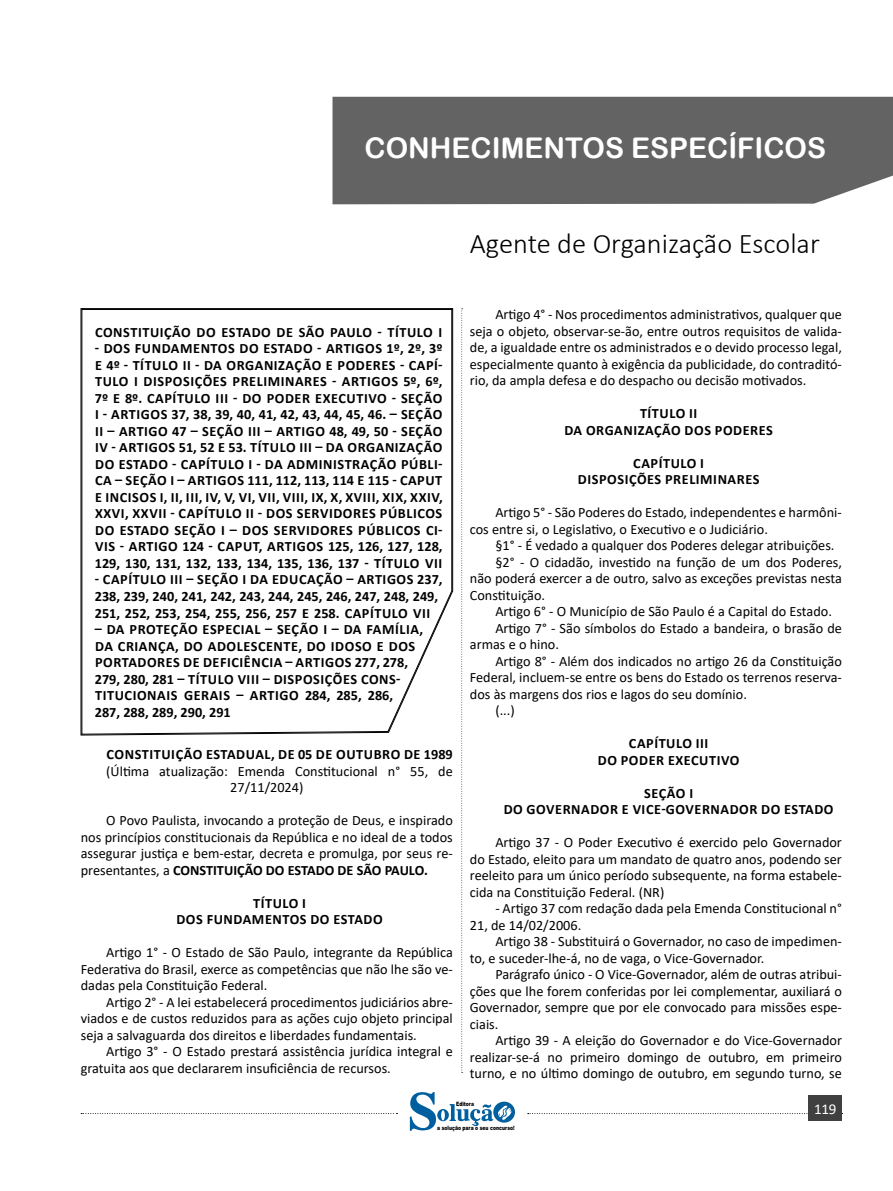
<style>
.page{position:relative;width:893px;height:1191px;background:#fff}
.page>*{position:absolute;margin:0;border:0;box-sizing:border-box;transform-origin:0 0}
.t1{font:300 28.5px "Calibri";color:#000}
.TÍTULO_DE_MATÉRIA{font:28.5px "Arial Rounded MT Bold";color:#fff}
.t2{font:15px "Calibri";color:#fff}
.TEXTO_BASE{font:14.25px/16.5px "Calibri";color:#000;text-align:justify}
.CAIXINHAS{font:700 14.25px/16.5px "Calibri";letter-spacing:.04em;color:#000;text-align:justify}
.TITULO_DE_LEI{font:700 14.25px "Calibri";letter-spacing:.04em;color:#000}
.CAIXINHAS-2{font:700 14.25px/16.5px "Calibri";color:#000}
.INDICE{font:14.25px/16.5px "Calibri";color:#000}
.t3{font:900 6px "Arial";color:#000;scale:.76 1}
.s1{font-weight:700}
</style>
<div class="page">
<svg style="left:461px;top:308px;width:2px;height:765px"></svg>
<svg style="left:81px;top:1113px;width:316px;height:1px"></svg>
<svg style="left:528px;top:1113px;width:315px;height:1px"></svg>
<div style="left:809px;top:1095px;width:33px;height:26px;background:#404040"></div>
<svg style="left:410px;top:1092px;width:105px;height:39px"></svg>
<div style="left:332px;top:97px;width:561px;height:107px;background:#646363"></div>
<svg style="left:81px;top:309px;width:371px;height:425px"></svg>
<p class="TÍTULO_DE_MATÉRIA" style="left:365px;top:131px;width:463px">CONHECIMENTOS ESPECÍFICOS</p>
<h1 class="t1" style="left:470px;top:226px;width:351px">Agente de Organização Escolar</h1>
<p class="CAIXINHAS" style="left:95px;top:324px;width:349px">CONSTITUIÇÃO DO ESTADO DE SÃO PAULO - TÍTULO I</p>
<p class="CAIXINHAS" style="left:95px;top:340px;width:349px">- DOS FUNDAMENTOS DO ESTADO - ARTIGOS 1º, 2º, 3º E 4º - TÍTULO II - DA ORGANIZAÇÃO E PODERES - CAPÍ-TULO I DISPOSIÇÕES PRELIMINARES - ARTIGOS 5º, 6º, 7º E 8º. CAPÍTULO III - DO PODER EXECUTIVO - SEÇÃO I - ARTIGOS 37, 38, 39, 40, 41, 42, 43, 44, 45, 46. – SEÇÃO II – ARTIGO 47 – SEÇÃO III – ARTIGO 48, 49, 50 - SEÇÃO IV - ARTIGOS 51, 52 E 53. TÍTULO III – DA ORGANIZAÇÃO DO ESTADO - CAPÍTULO I - DA ADMINISTRAÇÃO PÚBLI-CA – SEÇÃO I – ARTIGOS 111, 112, 113, 114 E 115 - CAPUT E INCISOS I, II, III, IV, V, VI, VII, VIII, IX, X, XVIII, XIX, XXIV, XXVI, XXVII - CAPÍTULO II - DOS SERVIDORES PÚBLICOS DO ESTADO SEÇÃO I – DOS SERVIDORES PÚBLICOS CI-VIS - ARTIGO 124 - CAPUT, ARTIGOS 125, 126, 127, 128, 129, 130, 131, 132, 133, 134, 135, 136, 137 - TÍTULO VII</p>
<p class="CAIXINHAS-2" style="left:95px;top:571px;width:349px">- CAPÍTULO III – SEÇÃO I DA EDUCAÇÃO – ARTIGOS 237,<br>238, 239, 240, 241, 242, 243, 244, 245, 246, 247, 248, 249,<br>251, 252, 253, 254, 255, 256, 257 E 258. CAPÍTULO VII</p>
<p class="CAIXINHAS" style="left:95px;top:621px;width:330px;text-align:left">– DA PROTEÇÃO ESPECIAL – SEÇÃO I – DA FAMÍLIA, DA CRIANÇA, DO ADOLESCENTE, DO IDOSO E DOS PORTADORES DE DEFICIÊNCIA – ARTIGOS 277, 278, 279, 280, 281 – TÍTULO VIII – DISPOSIÇÕES CONS-TITUCIONAIS GERAIS – ARTIGO 284, 285, 286,<br>287, 288, 289, 290, 291</p>
<p class="TITULO_DE_LEI" style="left:107px;top:744px;width:348px">CONSTITUIÇÃO ESTADUAL, DE 05 DE OUTUBRO DE 1989</p>
<p class="INDICE" style="left:230px;top:762px;width:224px;text-indent:-124px">(Última atualização: Emenda Constitucional n° 55, de<br>27/11/2024)</p>
<p class="TEXTO_BASE" style="left:81px;top:812px;width:374px;text-indent:26px">O Povo Paulista, invocando a proteção de Deus, e inspirado nos princípios constitucionais da República e no ideal de a todos assegurar justiça e bem-estar, decreta e promulga, por seus re&shy;presentantes, a <span class="s1">CONSTITUIÇÃO DO ESTADO DE SÃO PAULO.</span></p>
<p class="TITULO_DE_LEI" style="left:253px;top:893px;width:54px">TÍTULO I</p>
<p class="TITULO_DE_LEI" style="left:176px;top:909px;width:208px">DOS FUNDAMENTOS DO ESTADO</p>
<p class="TEXTO_BASE" style="left:81px;top:944px;width:374px;text-indent:26px">Artigo 1° - O Estado de São Paulo, integrante da República Federativa do Brasil, exerce as competências que não lhe são ve&shy;dadas pela Constituição Federal.</p>
<p class="TEXTO_BASE" style="left:81px;top:993px;width:374px;text-indent:26px">Artigo 2° - A lei estabelecerá procedimentos judiciários abre&shy;viados e de custos reduzidos para as ações cujo objeto principal seja a salvaguarda dos direitos e liberdades fundamentais.</p>
<p class="TEXTO_BASE" style="left:81px;top:1043px;width:374px;text-indent:26px">Artigo 3° - O Estado prestará assistência jurídica integral e gratuita aos que declararem insuficiência de recursos.</p>
<p class="TEXTO_BASE" style="left:470px;top:306px;width:374px;text-indent:26px">Artigo 4° - Nos procedimentos administrativos, qualquer que seja o objeto, observar-se-ão, entre outros requisitos de valida&shy;de, a igualdade entre os administrados e o devido processo legal, especialmente quanto à exigência da publicidade, do contraditó&shy;rio, da ampla defesa e do despacho ou decisão motivados.</p>
<p class="TITULO_DE_LEI" style="left:640px;top:403px;width:59px">TÍTULO II</p>
<p class="TITULO_DE_LEI" style="left:564px;top:420px;width:210px">DA ORGANIZAÇÃO DOS PODERES</p>
<p class="TITULO_DE_LEI" style="left:633px;top:453px;width:72px">CAPÍTULO I</p>
<p class="TITULO_DE_LEI" style="left:578px;top:469px;width:183px">DISPOSIÇÕES PRELIMINARES</p>
<p class="TEXTO_BASE" style="left:470px;top:504px;width:374px;text-indent:26px">Artigo 5° - São Poderes do Estado, independentes e harmôni&shy;cos entre si, o Legislativo, o Executivo e o Judiciário.</p>
<p class="TEXTO_BASE" style="left:495px;top:537px;width:341px">§1° - É vedado a qualquer dos Poderes delegar atribuições.</p>
<p class="TEXTO_BASE" style="left:470px;top:553px;width:374px;text-indent:26px">§2° - O cidadão, investido na função de um dos Poderes, não poderá exercer a de outro, salvo as exceções previstas nesta Constituição.</p>
<p class="TEXTO_BASE" style="left:495px;top:603px;width:338px">Artigo 6° - O Município de São Paulo é a Capital do Estado.</p>
<p class="TEXTO_BASE" style="left:470px;top:619px;width:374px;text-indent:26px">Artigo 7° - São símbolos do Estado a bandeira, o brasão de armas e o hino.</p>
<p class="TEXTO_BASE" style="left:470px;top:652px;width:374px;text-indent:26px">Artigo 8° - Além dos indicados no artigo 26 da Constituição Federal, incluem-se entre os bens do Estado os terrenos reserva&shy;dos às margens dos rios e lagos do seu domínio.</p>
<p class="TEXTO_BASE" style="left:495px;top:702px;width:21px">(...)</p>
<p class="TITULO_DE_LEI" style="left:629px;top:733px;width:81px">CAPÍTULO III</p>
<p class="TITULO_DE_LEI" style="left:598px;top:750px;width:143px">DO PODER EXECUTIVO</p>
<p class="TITULO_DE_LEI" style="left:644px;top:783px;width:50px">SEÇÃO I</p>
<p class="TITULO_DE_LEI" style="left:504px;top:799px;width:331px">DO GOVERNADOR E VICE-GOVERNADOR DO ESTADO</p>
<p class="TEXTO_BASE" style="left:470px;top:834px;width:374px;text-indent:26px">Artigo 37 - O Poder Executivo é exercido pelo Governador do Estado, eleito para um mandato de quatro anos, podendo ser reeleito para um único período subsequente, na forma estabele&shy;cida na Constituição Federal. (NR)</p>
<p class="TEXTO_BASE" style="left:470px;top:900px;width:374px;text-indent:26px">- Artigo 37 com redação dada pela Emenda Constitucional n°<br>21, de 14/02/2006.</p>
<p class="TEXTO_BASE" style="left:470px;top:933px;width:374px;text-indent:26px">Artigo 38 - Substituirá o Governador, no caso de impedimen&shy;to, e suceder-lhe-á, no de vaga, o Vice-Governador.</p>
<p class="TEXTO_BASE" style="left:470px;top:966px;width:374px;text-indent:26px">Parágrafo único - O Vice-Governador, além de outras atribui&shy;ções que lhe forem conferidas por lei complementar, auxiliará o Governador, sempre que por ele convocado para missões espe&shy;ciais.</p>
<p class="TEXTO_BASE" style="left:470px;top:1032px;width:374px;text-indent:26px">Artigo 39 - A eleição do Governador e do Vice-Governador realizar-se-á no primeiro domingo de outubro, em primeiro turno, e no último domingo de outubro, em segundo turno, se</p>
<p class="t3" style="left:456px;top:1099px;width:25px">Editora</p>
<p class="t3" style="left:437px;top:1123px;width:103px">a solução para o seu concurso!</p>
<p class="t2" style="left:814px;top:1098px;width:24px">119</p>
</div>
